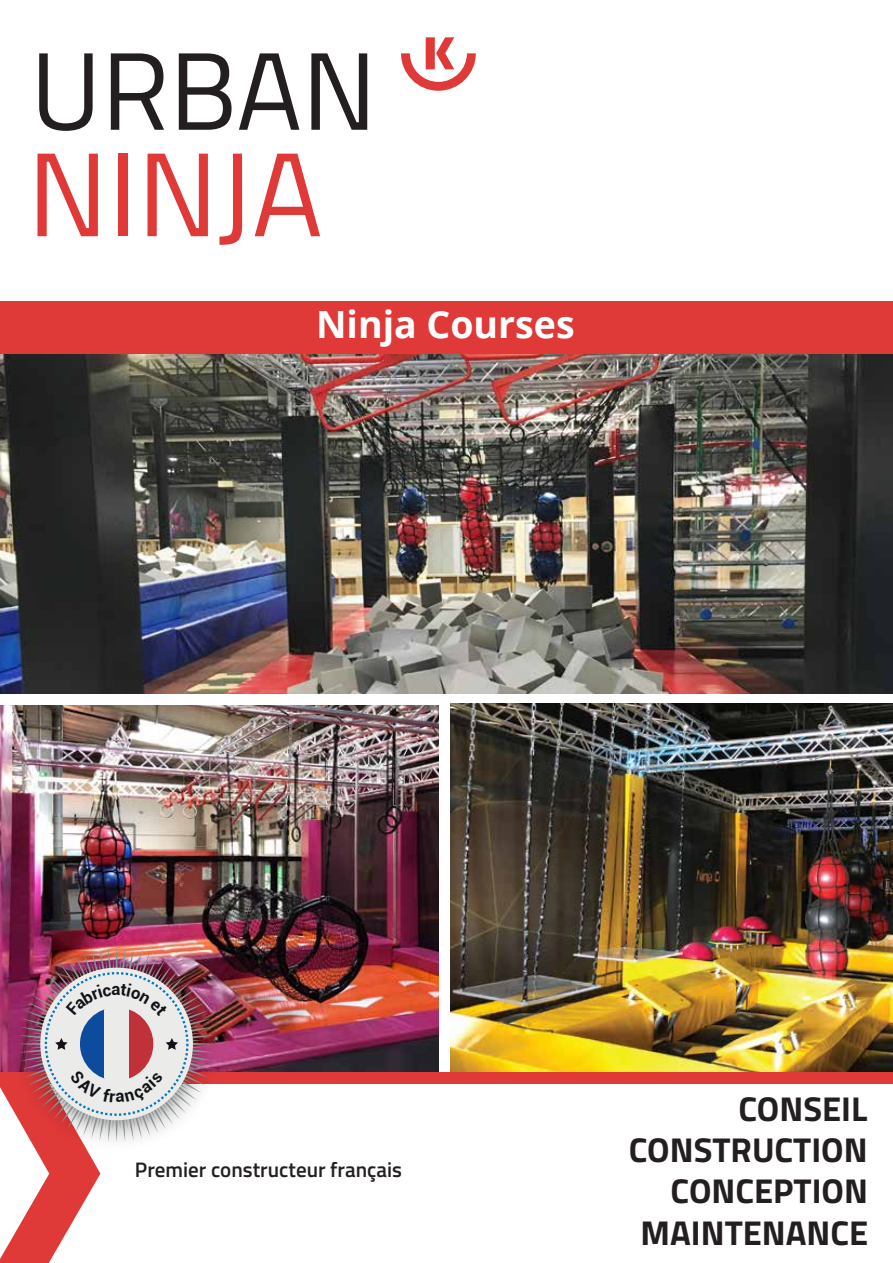
<style>
.page{position:relative;width:893px;height:1263px;background:#fff}
.page>*{position:absolute;margin:0;border:0;box-sizing:border-box;transform-origin:0 0}
.t1{font:700 37.5px "Open Sans";color:#fff}
.t2{font:700 34.5px/41.4px "Titillium Web";color:#231f20;text-align:right}
.t3{font:600 21px "Titillium Web";color:#231f20}
</style>
<div class="page">
<img style="left:451px;top:703px;width:442px;height:369px">
<img style="left:0;top:705px;width:438px;height:367px">
<div style="left:0;top:302px;width:893px;height:52px;background:#df3938"></div>
<div style="left:0;top:1072px;width:893px;height:12px;background:#df3938"></div>
<svg style="left:39px;top:53px;width:54px;height:78px"></svg>
<svg style="left:111px;top:53px;width:53px;height:77px"></svg>
<svg style="left:179px;top:53px;width:53px;height:77px"></svg>
<svg style="left:239px;top:53px;width:60px;height:77px"></svg>
<svg style="left:311px;top:53px;width:56px;height:77px"></svg>
<svg style="left:401px;top:37px;width:75px;height:54px"></svg>
<svg style="left:38px;top:154px;width:60px;height:82px"></svg>
<div style="left:118px;top:154px;width:9px;height:82px;background:#df3938"></div>
<svg style="left:148px;top:154px;width:60px;height:82px"></svg>
<svg style="left:219px;top:154px;width:23px;height:91px"></svg>
<svg style="left:255px;top:154px;width:65px;height:82px"></svg>
<img style="left:4px;top:936px;width:225px;height:136px">
<img style="left:0;top:354px;width:893px;height:340px">
<img style="left:0;top:945px;width:215px;height:318px">
<p class="t1" style="left:316px;top:298px;width:260px">Ninja Courses</p>
<p class="t3" style="left:135px;top:1154px;width:269px">Premier constructeur français</p>
<p class="t2" style="left:629px;top:1086px;width:241px">CONSEIL<br>CONSTRUCTION<br>CONCEPTION<br>MAINTENANCE</p>
</div>
